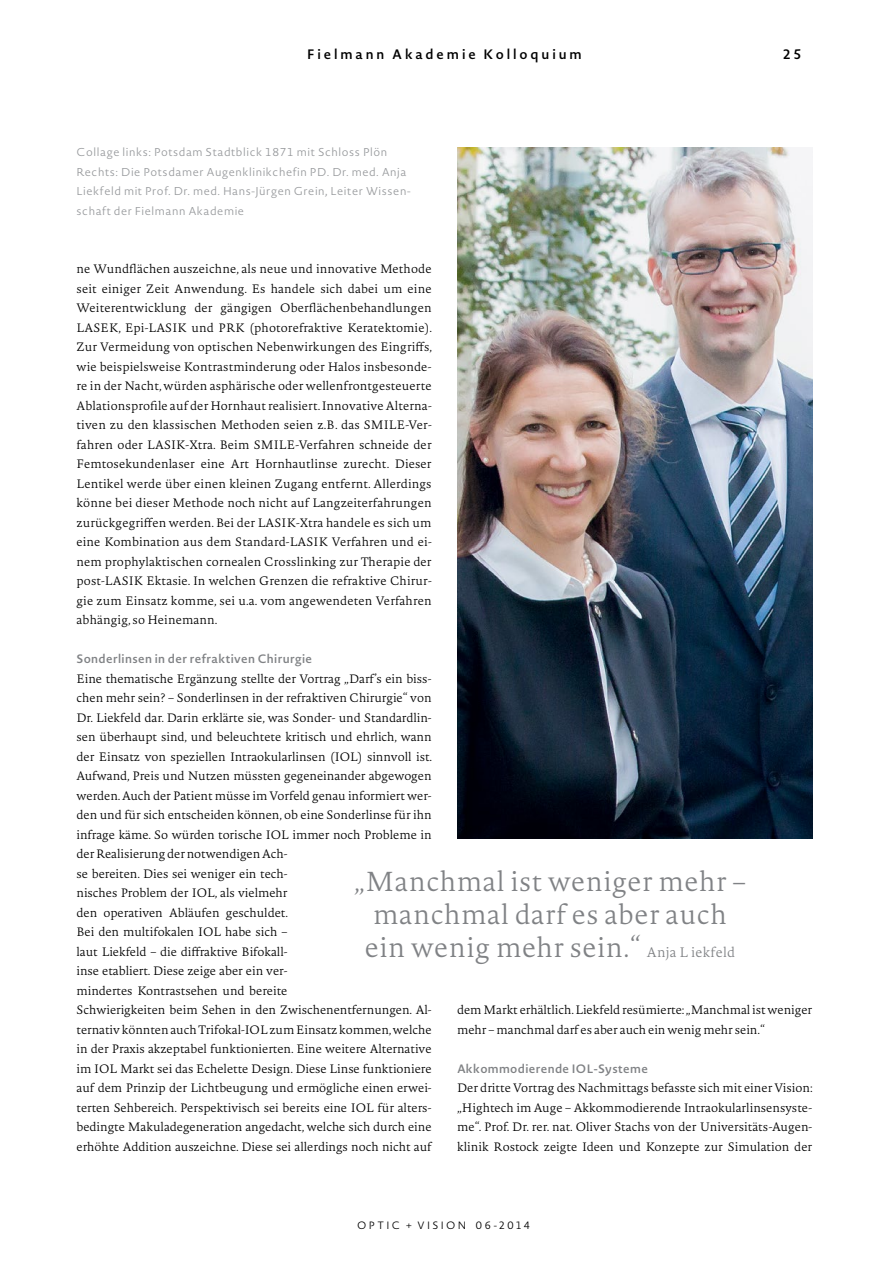
<style>
.page{position:relative;width:893px;height:1263px;background:#fff}
.page>*{position:absolute;margin:0;border:0;box-sizing:border-box;transform-origin:0 0}
.t1{font:200 27px/33px "Novel Pro";letter-spacing:.02em;color:#808285;text-align:center}
.t2{font:600 13.5px "Novel Sans Pro";letter-spacing:.215em;color:#000}
.t3{font:200 12px/19.5px "Novel Pro";letter-spacing:-.005em;color:#000;text-align:justify}
.t4{font:600 12px "Novel Sans Pro";letter-spacing:.03em;color:#808285}
.t5{font:300 11.25px/19.5px "Novel Sans Pro";letter-spacing:.05em;color:#97999c}
.t6{font:300 10.5px "Novel Sans Pro";letter-spacing:.225em;color:#000}
.s1{font-size:13.5px}
</style>
<div class="page">
<img style="left:457px;top:148px;width:355px;height:690px">
<p class="t2" style="left:307px;top:44px;width:276px">Fielmann Akademie Kolloquium</p>
<p class="t2" style="left:783px;top:44px;width:20px">25</p>
<p class="t5" style="left:77px;top:142px;width:335px">Collage links: Potsdam Stadtblick 1871 mit Schloss Plön Rechts: Die Potsdamer Augenklinikchefin PD. Dr. med. Anja Liekfeld mit Prof. Dr. med. Hans-Jürgen Grein, Leiter Wissen&shy;schaft der Fielmann Akademie</p>
<p class="t3" style="left:77px;top:259px;width:357px">ne Wundflächen auszeichne, als neue und innovative Methode seit einiger Zeit Anwendung. Es handele sich dabei um eine Weiterentwicklung der gängigen Oberflächenbehandlungen LASEK, Epi-LASIK und PRK (photorefraktive Keratektomie).<br>Zur Vermeidung von optischen Nebenwirkungen des Eingriffs, wie beispielsweise Kontrastminderung oder Halos insbesonde&shy;re in der Nacht, würden asphärische oder wellenfrontgesteuerte Ablationsprofile auf der Hornhaut realisiert. Innovative Alterna&shy;tiven zu den klassischen Methoden seien z.B. das SMILE-Ver&shy;fahren oder LASIK-Xtra. Beim SMILE-Verfahren schneide der Femtosekundenlaser eine Art Hornhautlinse zurecht. Dieser Lentikel werde über einen kleinen Zugang entfernt. Allerdings könne bei dieser Methode noch nicht auf Langzeiterfahrungen zurückgegriffen werden. Bei der LASIK-Xtra handele es sich um eine Kombination aus dem Standard-LASIK Verfahren und ei&shy;nem prophylaktischen cornealen Crosslinking zur Therapie der post-LASIK Ektasie. In welchen Grenzen die refraktive Chirur&shy;gie zum Einsatz komme, sei u.a. vom angewendeten Verfahren abhängig, so Heinemann.</p>
<p class="t4" style="left:77px;top:650px;width:237px">Sonderlinsen in der refraktiven Chirurgie</p>
<p class="t3" style="left:77px;top:668px;width:357px;text-align:left">Eine thematische Ergänzung stellte der Vortrag „Darf’s ein biss&shy;chen mehr sein? – Sonderlinsen in der refraktiven Chirurgie“ von Dr. Liekfeld dar. Darin erklärte sie, was Sonder- und Standardlin&shy;sen überhaupt sind, und beleuchtete kritisch und ehrlich, wann der Einsatz von speziellen Intraokularlinsen (IOL) sinnvoll ist.<br>Aufwand, Preis und Nutzen müssten gegeneinander abgewogen werden. Auch der Patient müsse im Vorfeld genau informiert wer&shy;den und für sich entscheiden können, ob eine Sonderlinse für ihn infrage käme. So würden torische IOL immer noch Probleme in der Realisierung der notwendigen Ach-<br>se bereiten. Dies sei weniger ein tech-<br>nisches Problem der IOL, als vielmehr<br>den operativen Abläufen geschuldet.<br>Bei den multifokalen IOL habe sich –<br>laut Liekfeld – die diffraktive Bifokall-<br>inse etabliert. Diese zeige aber ein ver-<br>mindertes Kontrastsehen und bereite<br>Schwierigkeiten beim Sehen in den Zwischenentfernungen. Al&shy;ternativ könnten auch Trifokal-IOL zum Einsatz kommen, welche in der Praxis akzeptabel funktionierten. Eine weitere Alternative im IOL Markt sei das Echelette Design. Diese Linse funktioniere auf dem Prinzip der Lichtbeugung und ermögliche einen erwei&shy;terten Sehbereich. Perspektivisch sei bereits eine IOL für alters&shy;bedingte Makuladegeneration angedacht, welche sich durch eine erhöhte Addition auszeichne. Diese sei allerdings noch nicht auf</p>
<h1 class="t1" style="left:354px;top:864px;width:393px">„Manchmal ist weniger mehr – manchmal darf es aber auch ein wenig mehr sein.“ <span class="s1">Anja L iekfeld</span></h1>
<p class="t3" style="left:457px;top:1000px;width:357px">dem Markt erhältlich. Liekfeld resümierte: „Manchmal ist weniger mehr – manchmal darf es aber auch ein wenig mehr sein.“</p>
<p class="t4" style="left:457px;top:1059px;width:192px">Akkommodierende IOL-Systeme</p>
<p class="t3" style="left:457px;top:1078px;width:357px">Der dritte Vortrag des Nachmittags befasste sich mit einer Vision: „Hightech im Auge – Akkommodierende Intraokularlinsensyste&shy;me“. Prof. Dr. rer. nat. Oliver Stachs von der Universitäts-Augen&shy;klinik Rostock zeigte Ideen und Konzepte zur Simulation der</p>
<p class="t6" style="left:357px;top:1217px;width:174px">OPTIC + VISION 06-2014</p>
</div>
